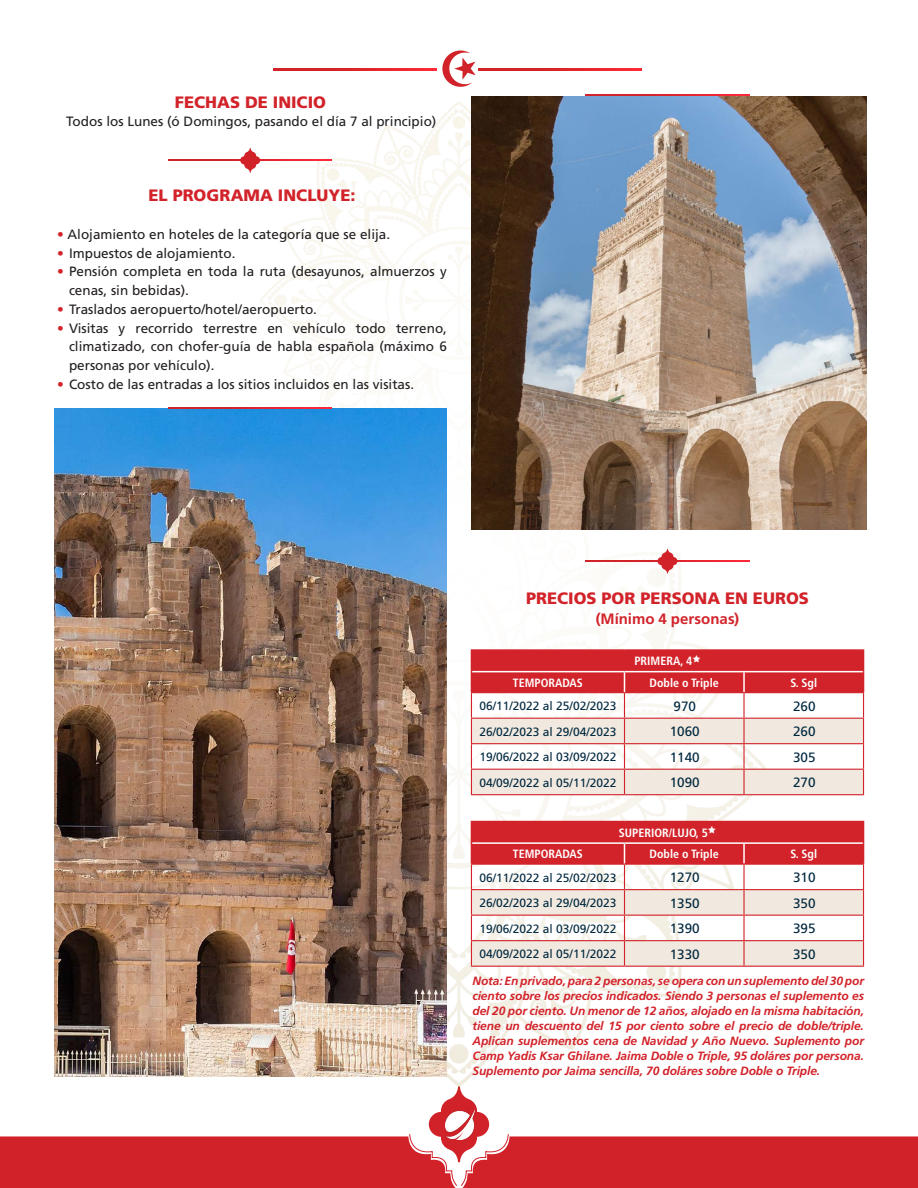
<style>
.page{position:relative;width:918px;height:1188px;background:#fff}
.page>*{position:absolute;margin:0;border:0;box-sizing:border-box;transform-origin:0 0}
.t1{font:900 16.5px "Frutiger";color:#d2232a}
.t2{font:700 15px "Frutiger";color:#d2232a}
.t3{font:13.5px/18.8px "Frutiger";color:#231f20}
.t4{font:13.5px "Frutiger";color:#00283f}
.t5{font:italic 700 12px/15px "Frutiger";letter-spacing:-.01em;color:#d2232a;text-align:justify}
.t6{font:12px "Frutiger";color:#00283f}
.t7{font:700 condensed 12px "Frutiger";color:#fff}
.s1{color:#d2232a}
</style>
<div class="page">
<svg style="left:0;top:1086px;width:918px;height:102px"></svg>
<img style="left:445px;top:1107px;width:30px;height:33px">
<svg style="left:442px;top:50px;width:33px;height:37px"></svg>
<svg style="left:273px;top:69px;width:163px;height:1px"></svg>
<svg style="left:479px;top:69px;width:163px;height:1px"></svg>
<img style="left:78px;top:102px;width:762px;height:984px">
<hr style="left:471px;top:649px;width:154px;height:2px;background:#d2232a">
<hr style="left:624px;top:649px;width:120px;height:2px;background:#d2232a">
<hr style="left:744px;top:649px;width:120px;height:2px;background:#d2232a">
<svg style="left:471px;top:650px;width:393px;height:144px"></svg>
<hr style="left:471px;top:794px;width:154px;height:1px;background:#d2232a">
<hr style="left:624px;top:794px;width:120px;height:1px;background:#d2232a">
<hr style="left:744px;top:794px;width:120px;height:1px;background:#d2232a">
<hr style="left:471px;top:821px;width:154px;height:1px;background:#d2232a">
<hr style="left:624px;top:821px;width:120px;height:1px;background:#d2232a">
<hr style="left:744px;top:821px;width:120px;height:1px;background:#d2232a">
<svg style="left:471px;top:822px;width:393px;height:144px"></svg>
<hr style="left:471px;top:966px;width:154px;height:1px;background:#d2232a">
<hr style="left:624px;top:966px;width:120px;height:1px;background:#d2232a">
<hr style="left:744px;top:966px;width:120px;height:1px;background:#d2232a">
<svg style="left:169px;top:160px;width:163px;height:1px"></svg>
<svg style="left:240px;top:148px;width:20px;height:24px"></svg>
<svg style="left:586px;top:561px;width:163px;height:1px"></svg>
<svg style="left:658px;top:549px;width:19px;height:24px"></svg>
<img style="left:54px;top:409px;width:393px;height:667px">
<img style="left:471px;top:96px;width:396px;height:434px">
<svg style="left:168px;top:407px;width:163px;height:2px"></svg>
<svg style="left:586px;top:95px;width:163px;height:1px"></svg>
<h1 class="t1" style="left:175px;top:92px;width:153px">FECHAS DE INICIO</h1>
<p class="t3" style="left:66px;top:112px;width:372px">Todos los Lunes (ó Domingos, pasando el día 7 al principio)</p>
<h1 class="t1" style="left:148px;top:186px;width:209px">EL PROGRAMA INCLUYE:</h1>
<p class="t3" style="left:57px;top:225px;width:335px"><span class="s1">•</span> Alojamiento en hoteles de la categoría que se elija.</p>
<p class="t3" style="left:57px;top:243px;width:180px"><span class="s1">•</span> Impuestos de alojamiento.</p>
<p class="t3" style="left:69px;top:262px;width:379px;text-indent:-12px"><span class="s1">•</span> Pensión completa en toda la ruta (desayunos, almuerzos y cenas, sin bebidas).</p>
<p class="t3" style="left:57px;top:300px;width:262px"><span class="s1">•</span> Traslados aeropuerto/hotel/aeropuerto.</p>
<p class="t3" style="left:69px;top:318px;width:380px;text-align:justify;text-indent:-12px"><span class="s1">•</span> Visitas y recorrido terrestre en vehículo todo terreno, climatizado, con chofer-guía de habla española (máximo 6 personas por vehículo).</p>
<p class="t3" style="left:57px;top:375px;width:359px"><span class="s1">•</span> Costo de las entradas a los sitios incluidos en las visitas.</p>
<h1 class="t1" style="left:526px;top:589px;width:284px">PRECIOS POR PERSONA EN EUROS</h1>
<p class="t2" style="left:596px;top:610px;width:145px">(Mínimo 4 personas)</p>
<p class="t7" style="left:634px;top:654px;width:68px">PRIMERA, 4<sup>a</sup></p>
<p class="t7" style="left:513px;top:675px;width:72px">TEMPORADAS</p>
<p class="t7" style="left:650px;top:675px;width:71px">Doble o Triple</p>
<p class="t7" style="left:790px;top:675px;width:28px">S. Sgl</p>
<p class="t6" style="left:480px;top:699px;width:138px">06/11/2022 al 25/02/2023</p>
<p class="t4" style="left:674px;top:698px;width:24px">970</p>
<p class="t4" style="left:793px;top:698px;width:24px">260</p>
<p class="t6" style="left:480px;top:724px;width:138px">26/02/2023 al 29/04/2023</p>
<p class="t4" style="left:670px;top:724px;width:32px">1060</p>
<p class="t4" style="left:793px;top:724px;width:24px">260</p>
<p class="t6" style="left:480px;top:750px;width:138px">19/06/2022 al 03/09/2022</p>
<p class="t4" style="left:670px;top:749px;width:32px">1140</p>
<p class="t4" style="left:793px;top:749px;width:24px">305</p>
<p class="t6" style="left:480px;top:775px;width:138px">04/09/2022 al 05/11/2022</p>
<p class="t4" style="left:670px;top:775px;width:32px">1090</p>
<p class="t4" style="left:793px;top:775px;width:24px">270</p>
<p class="t7" style="left:619px;top:826px;width:99px">SUPERIOR/LUJO, 5<sup>a</sup></p>
<p class="t7" style="left:513px;top:847px;width:72px">TEMPORADAS</p>
<p class="t7" style="left:650px;top:847px;width:71px">Doble o Triple</p>
<p class="t7" style="left:790px;top:847px;width:28px">S. Sgl</p>
<p class="t6" style="left:480px;top:870px;width:138px">06/11/2022 al 25/02/2023</p>
<p class="t4" style="left:670px;top:870px;width:32px">1270</p>
<p class="t4" style="left:793px;top:870px;width:24px">310</p>
<p class="t6" style="left:480px;top:896px;width:138px">26/02/2023 al 29/04/2023</p>
<p class="t4" style="left:670px;top:895px;width:32px">1350</p>
<p class="t4" style="left:793px;top:895px;width:24px">350</p>
<p class="t6" style="left:480px;top:921px;width:138px">19/06/2022 al 03/09/2022</p>
<p class="t4" style="left:670px;top:921px;width:32px">1390</p>
<p class="t4" style="left:793px;top:921px;width:24px">395</p>
<p class="t6" style="left:480px;top:947px;width:138px">04/09/2022 al 05/11/2022</p>
<p class="t4" style="left:670px;top:946px;width:32px">1330</p>
<p class="t4" style="left:793px;top:946px;width:24px">350</p>
<p class="t5" style="left:472px;top:973px;width:393px">Nota: En privado, para 2 personas, se opera con un suplemento del 30 por ciento sobre los precios indicados. Siendo 3 personas el suplemento es del 20 por ciento. Un menor de 12 años, alojado en la misma habitación, tiene un descuento del 15 por ciento sobre el precio de doble/triple.<br>Aplican suplementos cena de Navidad y Año Nuevo. Suplemento por Camp Yadis Ksar Ghilane. Jaima Doble o Triple, 95 doláres por persona.<br>Suplemento por Jaima sencilla, 70 doláres sobre Doble o Triple.</p>
</div>
